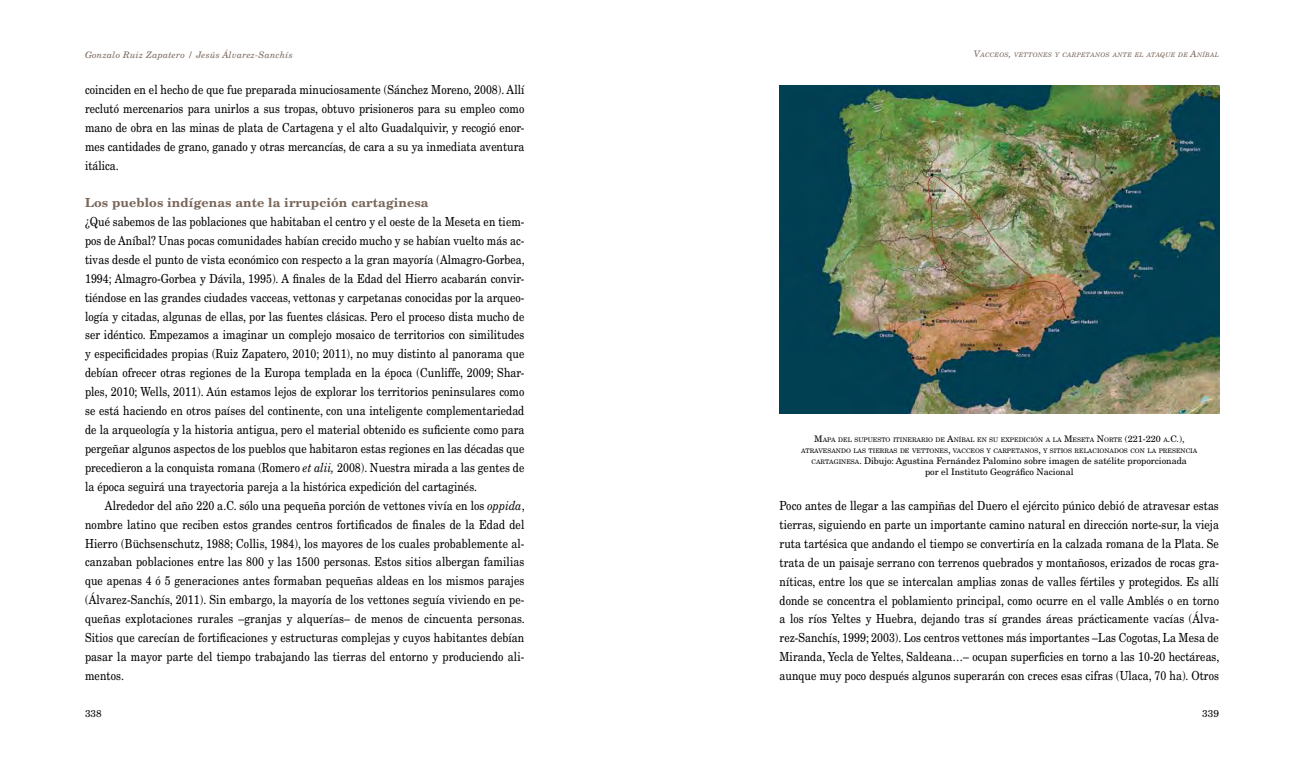
<style>
.page{position:relative;width:1304px;height:766px;background:#fff}
.page>*{position:absolute;margin:0;border:0;box-sizing:border-box;transform-origin:0 0}
.t1{font:12.5px/18.9px "New Century Schlbk LT Std";letter-spacing:.005em;color:#000;text-align:justify;scale:.85 1}
.t2{font:700 12.5px "New Century Schlbk LT Std";letter-spacing:.01em;color:#796559}
.t3{font:10px "New Century Schlbk LT Std";color:#000}
.t4{font:9px/11px "New Century Schlbk LT Std";color:#000;text-align:center}
.t5{font:italic 9px "New Century Schlbk LT Std";letter-spacing:.025em;color:#796559}
.t6{font:6.3px/11px "New Century Schlbk LT Std";color:#000;text-align:center}
.t7{font:italic 6.3px "New Century Schlbk LT Std";letter-spacing:.035em;color:#796559}
.s1{font-size:9px}
.s2{font-style:italic}
.s3{font-size:6.3px}
.s4{font-style:inherit}
</style>
<div class="page">
<img style="left:780px;top:85px;width:440px;height:328px">
<p class="t5" style="left:85px;top:50px;width:209px">Gonzalo Ruiz Zapatero / Jesús Álvarez-Sanchís</p>
<p class="t7" style="left:974px;top:51px;width:246px"><span class="s1">V</span>ACCEOS<span class="s1">,</span> VETTONES Y CARPETANOS ANTE EL ATAQUE DE <span class="s1">A</span>NÍBAL</p>
<p class="t1" style="left:85px;top:80px;width:518px">coinciden en el hecho de que fue preparada minuciosamente (Sánchez Moreno, 2008). Allí reclutó mercenarios para unirlos a sus tropas, obtuvo prisioneros para su empleo como mano de obra en las minas de plata de Cartagena y el alto Guadalquivir, y recogió enor&shy;mes cantidades de grano, ganado y otras mercancías, de cara a su ya inmediata aventura itálica.</p>
<p class="t2" style="left:85px;top:194px;width:345px">Los pueblos indígenas ante la irrupción cartaginesa</p>
<p class="t1" style="left:85px;top:212px;width:519px">¿Qué sabemos de las poblaciones que habitaban el centro y el oeste de la Meseta en tiem&shy;pos de Aníbal? Unas pocas comunidades habían crecido mucho y se habían vuelto más ac&shy;tivas desde el punto de vista económico con respecto a la gran mayoría (Almagro-Gorbea, 1994; Almagro-Gorbea y Dávila, 1995). A finales de la Edad del Hierro acabarán convir&shy;tiéndose en las grandes ciudades vacceas, vettonas y carpetanas conocidas por la arqueo&shy;logía y citadas, algunas de ellas, por las fuentes clásicas. Pero el proceso dista mucho de ser idéntico. Empezamos a imaginar un complejo mosaico de territorios con similitudes y especificidades propias (Ruiz Zapatero, 2010; 2011), no muy distinto al panorama que debían ofrecer otras regiones de la Europa templada en la época (Cunliffe, 2009; Shar&shy;ples, 2010; Wells, 2011). Aún estamos lejos de explorar los territorios peninsulares como se está haciendo en otros países del continente, con una inteligente complementariedad de la arqueología y la historia antigua, pero el material obtenido es suficiente como para pergeñar algunos aspectos de los pueblos que habitaron estas regiones en las décadas que precedieron a la conquista romana (Romero <span class="s2">et alii,</span> 2008). Nuestra mirada a las gentes de la época seguirá una trayectoria pareja a la histórica expedición del cartaginés.</p>
<p class="t1" style="left:85px;top:495px;width:519px;text-indent:20px">Alrededor del año 220 a.C. sólo una pequeña porción de vettones vivía en los <span class="s2">oppida</span>, nombre latino que reciben estos grandes centros fortificados de finales de la Edad del Hierro (Büchsenschutz, 1988; Collis, 1984), los mayores de los cuales probablemente al&shy;canzaban poblaciones entre las 800 y las 1500 personas. Estos sitios albergan familias que apenas 4 ó 5 generaciones antes formaban pequeñas aldeas en los mismos parajes (Álvarez-Sanchís, 2011). Sin embargo, la mayoría de los vettones seguía viviendo en pe&shy;queñas explotaciones rurales –granjas y alquerías– de menos de cincuenta personas.<br>Sitios que carecían de fortificaciones y estructuras complejas y cuyos habitantes debían pasar la mayor parte del tiempo trabajando las tierras del entorno y produciendo ali&shy;mentos.</p>
<p class="t1" style="left:780px;top:496px;width:519px">Poco antes de llegar a las campiñas del Duero el ejército púnico debió de atravesar estas tierras, siguiendo en parte un importante camino natural en dirección norte-sur, la vieja ruta tartésica que andando el tiempo se convertiría en la calzada romana de la Plata. Se trata de un paisaje serrano con terrenos quebrados y montañosos, erizados de rocas gra&shy;níticas, entre los que se intercalan amplias zonas de valles fértiles y protegidos. Es allí donde se concentra el poblamiento principal, como ocurre en el valle Amblés o en torno a los ríos Yeltes y Huebra, dejando tras sí grandes áreas prácticamente vacías (Álva&shy;rez-Sanchís, 1999; 2003). Los centros vettones más importantes –Las Cogotas, La Mesa de Miranda, Yecla de Yeltes, Saldeana…– ocupan superficies en torno a las 10-20 hectáreas, aunque muy poco después algunos superarán con creces esas cifras (Ulaca, 70 ha). Otros</p>
<p class="t6" style="left:801px;top:434px;width:398px"><span class="s1">M</span>APA DEL SUPUESTO ITINERARIO DE <span class="s1">A</span>NÍBAL EN SU EXPEDICIÓN A LA <span class="s1">M</span>ESETA <span class="s1">N</span>ORTE <span class="s1">(221-220</span> A<span class="s1">.C.),<br></span>ATRAVESANDO LAS TIERRAS DE VETTONES<span class="s1">,</span> VACCEOS Y CARPETANOS<span class="s1">,</span> Y SITIOS RELACIONADOS CON LA PRESENCIA</p>
<p class="t4" style="left:812px;top:455px;width:377px"><span class="s3">CARTAGINESA</span><span class="s4">.</span> Dibujo: Agustina Fernández Palomino sobre imagen de satélite proporcionada por el Instituto Geográfico Nacional</p>
<p class="t3" style="left:85px;top:706px;width:18px">338</p>
<p class="t3" style="left:1202px;top:706px;width:18px">339</p>
</div>
